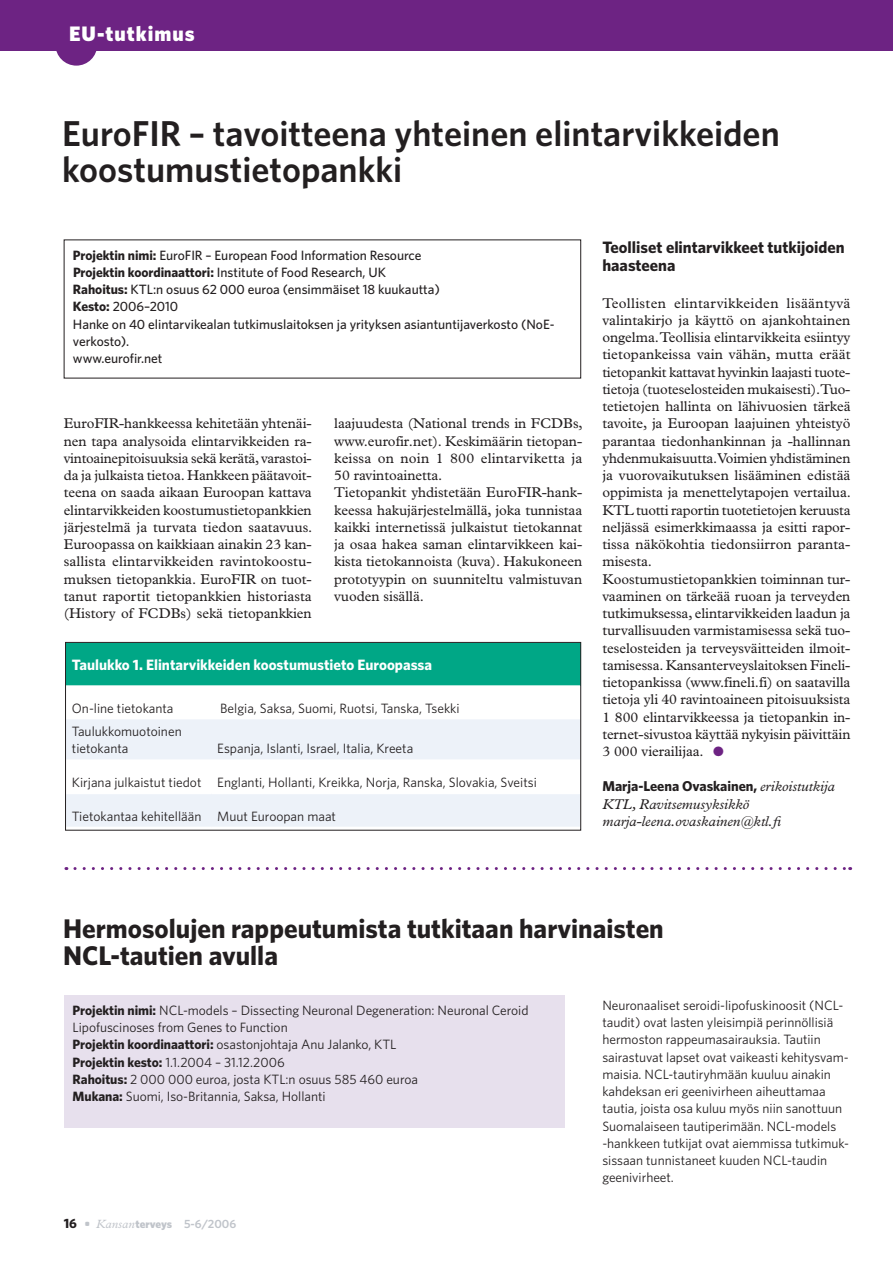
<style>
.page{position:relative;width:893px;height:1263px;background:#fff}
.page>*{position:absolute;margin:0;border:0;box-sizing:border-box;transform-origin:0 0}
.t1{font:600 36px/36px "Whitney";color:#231f20}
.t2{font:700 27px/27px "Whitney";color:#231f20}
.t3{font:900 21px "Whitney";letter-spacing:.05em;color:#fff}
.t4{font:700 16.5px/18px "Whitney";color:#231f20}
.t5{font:700 15px "Whitney";color:#fff}
.t6{font:14.25px/17.2px "Plantin";letter-spacing:-.005em;color:#231f20}
.t7{font:italic 14.25px/17.2px "Plantin";color:#231f20}
.t8{font:700 14.25px "Whitney";letter-spacing:-.005em;color:#231f20}
.t9{font:13.5px/17.2px "Whitney";letter-spacing:-.005em;color:#231f20}
.t10{font:500 13.5px/17.2px "Whitney";letter-spacing:-.005em;color:#231f20}
.t11{font:600 12px "Whitney";color:#c0c4ca}
.s1{font-weight:700}
.s2{color:#6d2383}
.s3{font-family:"Plantin";font-weight:400;font-style:italic}
.s4{font-weight:700;font-size:13.5px;color:#231f20}
.s5{font-weight:900;font-size:11.25px}
</style>
<div class="page">
<div style="left:66px;top:643px;width:514px;height:42px;background:#00a786"></div>
<svg style="left:67px;top:685px;width:512px;height:1px"></svg>
<div style="left:67px;top:719px;width:512px;height:40px;background:#edf2f9"></div>
<div style="left:67px;top:794px;width:512px;height:33px;background:#edf2f9"></div>
<div style="left:65px;top:642px;width:516px;height:188px;border:1px solid #231f20"></div>
<div style="left:55px;top:24px;width:42px;height:42px;background:#6d2383;border-radius:50%"></div>
<div style="left:0;top:0;width:893px;height:50px;background:#6d2383"></div>
<div style="left:64px;top:995px;width:500px;height:133px;background:#e7e0ed"></div>
<svg style="left:75px;top:867px;width:776px;height:3px"></svg>
<h3 class="t3" style="left:69px;top:21px;width:127px">EU-tutkimus</h3>
<h1 class="t1" style="left:62px;top:115px;width:719px">EuroFIR – tavoitteena yhteinen elintarvikkeiden koostumustietopankki</h1>
<p class="t10" style="left:73px;top:246px;width:483px"><span class="s1">Projektin nimi:</span> EuroFIR – European Food Information Resource<br><span class="s1">Projektin koordinaattori:</span> Institute of Food Research, UK<br><span class="s1">Rahoitus:</span> KTL:n osuus 62 000 euroa (ensimmäiset 18 kuukautta)<br><span class="s1">Kesto:</span> 2006–2010<br>Hanke on 40 elintarvikealan tutkimuslaitoksen ja yrityksen asiantuntijaverkosto (NoE&shy;verkosto).<br>www.eurofir.net</p>
<p class="t6" style="left:64px;top:415px;width:250px;text-align:justify">EuroFIR-hankkeessa kehitetään yhtenäi&shy;nen tapa analysoida elintarvikkeiden ra&shy;vintoainepitoisuuksia sekä kerätä, varastoi&shy;da ja julkaista tietoa. Hankkeen päätavoit&shy;teena on saada aikaan Euroopan kattava elintarvikkeiden koostumustietopankkien järjestelmä ja turvata tiedon saatavuus.<br>Euroopassa on kaikkiaan ainakin 23 kan&shy;sallista elintarvikkeiden ravintokoostu&shy;muksen tietopankkia. EuroFIR on tuot&shy;tanut raportit tietopankkien historiasta (History of FCDBs) sekä tietopankkien</p>
<p class="t6" style="left:334px;top:415px;width:250px">laajuudesta (National trends in FCDBs, www.eurofir.net). Keskimäärin tietopan&shy;keissa on noin 1 800 elintarviketta ja 50 ravintoainetta.<br>Tietopankit yhdistetään EuroFIR-hank&shy;keessa hakujärjestelmällä, joka tunnistaa kaikki internetissä julkaistut tietokannat ja osaa hakea saman elintarvikkeen kai&shy;kista tietokannoista (kuva). Hakukoneen prototyypin on suunniteltu valmistuvan vuoden sisällä.</p>
<p class="t5" style="left:72px;top:656px;width:362px">Taulukko 1. Elintarvikkeiden koostumustieto Euroopassa</p>
<p class="t9" style="left:72px;top:700px;width:103px">On-line tietokanta</p>
<p class="t9" style="left:220px;top:700px;width:241px">Belgia, Saksa, Suomi, Ruotsi, Tanska, Tsekki</p>
<p class="t9" style="left:72px;top:722px;width:111px">Taulukkomuotoinen tietokanta</p>
<p class="t9" style="left:217px;top:740px;width:198px">Espanja, Islanti, Israel, Italia, Kreeta</p>
<p class="t9" style="left:72px;top:774px;width:466px">Kirjana julkaistut tiedot Englanti, Hollanti, Kreikka, Norja, Ranska, Slovakia, Sveitsi</p>
<p class="t9" style="left:72px;top:808px;width:266px">Tietokantaa kehitellään Muut Euroopan maat</p>
<p class="t4" style="left:602px;top:238px;width:244px">Teolliset elintarvikkeet tutkijoiden haasteena</p>
<p class="t6" style="left:602px;top:294px;width:250px">Teollisten elintarvikkeiden lisääntyvä valintakirjo ja käyttö on ajankohtainen ongelma.Teollisia elintarvikkeita esiintyy tietopankeissa vain vähän, mutta eräät tietopankit kattavat hyvinkin laajasti tuote&shy;tietoja (tuoteselosteiden mukaisesti).Tuo&shy;tetietojen hallinta on lähivuosien tärkeä tavoite, ja Euroopan laajuinen yhteistyö parantaa tiedonhankinnan ja -hallinnan yhdenmukaisuutta.Voimien yhdistäminen ja vuorovaikutuksen lisääminen edistää oppimista ja menettelytapojen vertailua.<br>KTL tuotti raportin tuotetietojen keruusta neljässä esimerkkimaassa ja esitti rapor&shy;tissa näkökohtia tiedonsiirron paranta&shy;misesta.<br>Koostumustietopankkien toiminnan tur&shy;vaaminen on tärkeää ruoan ja terveyden tutkimuksessa, elintarvikkeiden laadun ja turvallisuuden varmistamisessa sekä tuo&shy;teselosteiden ja terveysväitteiden ilmoit&shy;tamisessa. Kansanterveyslaitoksen Fineli&shy;tietopankissa (www.fineli.fi) on saatavilla tietoja yli 40 ravintoaineen pitoisuuksista 1 800 elintarvikkeessa ja tietopankin in&shy;ternet-sivustoa käyttää nykyisin päivittäin 3 000 vierailijaa. <span class="s2">●</span></p>
<p class="t8" style="left:602px;top:778px;width:234px">Marja-Leena Ovaskainen, <span class="s3">erikoistutkija</span></p>
<p class="t7" style="left:602px;top:795px;width:182px">KTL, Ravitsemusyksikkö marja-leena.ovaskainen@ktl.fi</p>
<h2 class="t2" style="left:63px;top:914px;width:602px">Hermosolujen rappeutumista tutkitaan harvinaisten<br>NCL-tautien avulla</h2>
<p class="t9" style="left:73px;top:1001px;width:457px"><span class="s1">Projektin nimi:</span> NCL-models – Dissecting Neuronal Degeneration: Neuronal Ceroid Lipofuscinoses from Genes to Function<br><span class="s1">Projektin koordinaattori:</span> osastonjohtaja Anu Jalanko, KTL<br><span class="s1">Projektin kesto:</span> 1.1.2004 – 31.12.2006<br><span class="s1">Rahoitus:</span> 2 000 000 euroa, josta KTL:n osuus 585 460 euroa<br><span class="s1">Mukana:</span> Suomi, Iso-Britannia, Saksa, Hollanti</p>
<p class="t9" style="left:602px;top:996px;width:248px">Neuronaaliset seroidi-lipofuskinoosit (NCL&shy;taudit) ovat lasten yleisimpiä perinnöllisiä hermoston rappeumasairauksia. Tautiin sairastuvat lapset ovat vaikeasti kehitysvam&shy;maisia. NCL-tautiryhmään kuuluu ainakin kahdeksan eri geenivirheen aiheuttamaa tautia, joista osa kuluu myös niin sanottuun Suomalaiseen tautiperimään. NCL-models -hankkeen tutkijat ovat aiemmissa tutkimuk&shy;sissaan tunnistaneet kuuden NCL-taudin geenivirheet.</p>
<p class="t11" style="left:64px;top:1216px;width:174px"><span class="s4">16</span> <span class="s1">•</span> <span class="s3">Kansan</span><span class="s5">terveys</span> 5-6/2006</p>
</div>
